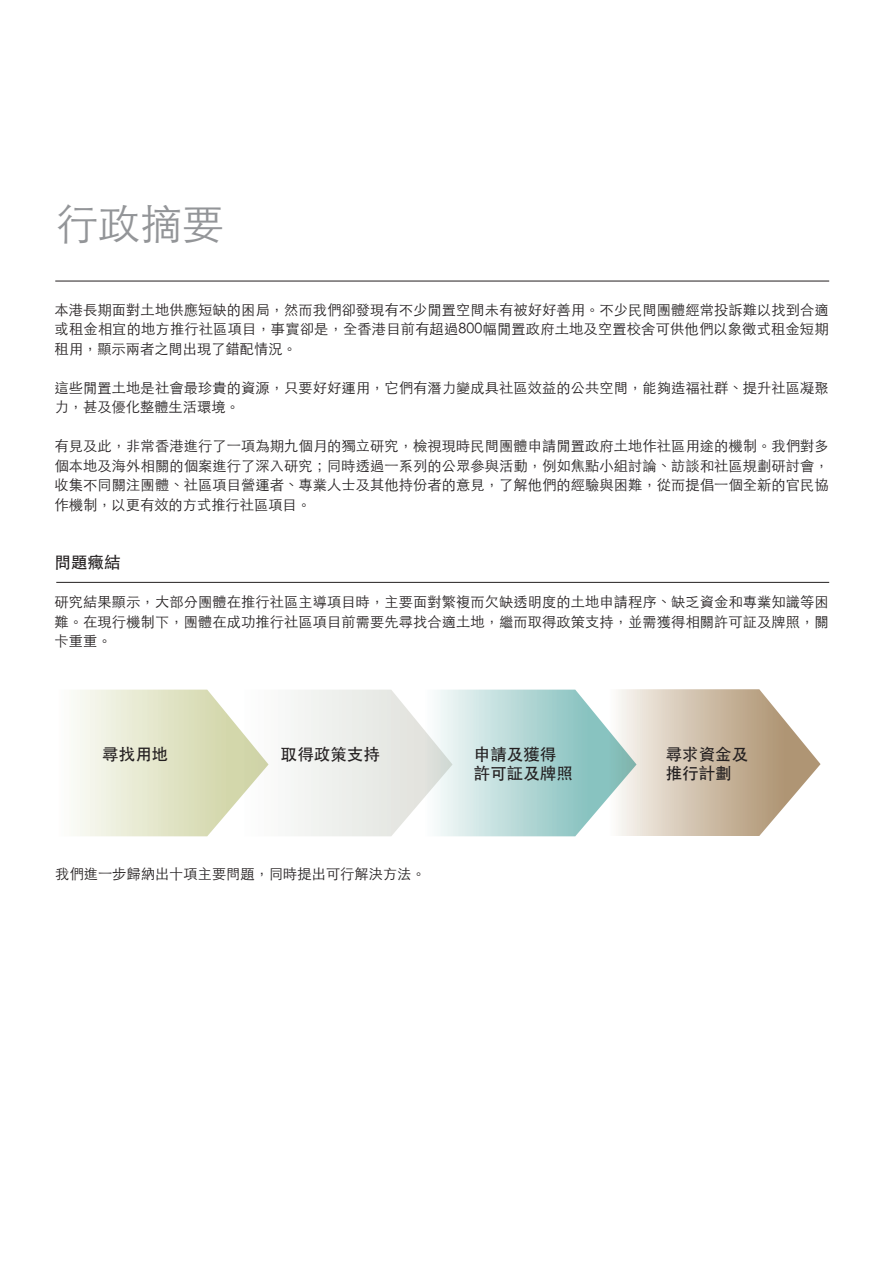
<style>
.page{position:relative;width:893px;height:1263px;background:#fff}
.page>*{position:absolute;margin:0;border:0;box-sizing:border-box;transform-origin:0 0}
.t1{font:300 42px "ST Heiti TC";color:#939598}
.t2{font:500 16.5px/19.5px "ST Heiti TC";color:#231f20}
.t3{font:300 14.25px/19.5px "ST Heiti TC";letter-spacing:.005em;color:#231f20;text-align:justify}
</style>
<div class="page">
<hr style="left:55px;top:281px;width:774px;height:1px;background:#231f20">
<svg style="left:75px;top:689px;width:745px;height:147px"></svg>
<hr style="left:56px;top:582px;width:773px;height:1px;background:#231f20">
<h1 class="t1" style="left:56px;top:188px;width:169px">行政摘要</h1>
<p class="t3" style="left:55px;top:298px;width:776px">本港長期面對土地供應短缺的困局，然而我們卻發現有不少閒置空間未有被好好善用。不少民間團體經常投訴難以找到合適或租金相宜的地方推行社區項目，事實卻是，全香港目前有超過800幅閒置政府土地及空置校舍可供他們以象徵式租金短期租用，顯示兩者之間出現了錯配情況。</p>
<p class="t3" style="left:55px;top:376px;width:776px">這些閒置土地是社會最珍貴的資源，只要好好運用，它們有潛力變成具社區效益的公共空間，能夠造福社群、提升社區凝聚力，甚及優化整體生活環境。</p>
<p class="t3" style="left:55px;top:435px;width:776px">有見及此，非常香港進行了一項為期九個月的獨立研究，檢視現時民間團體申請閒置政府土地作社區用途的機制。我們對多個本地及海外相關的個案進行了深入研究；同時透過一系列的公眾參與活動，例如焦點小組討論、訪談和社區規劃研討會，收集不同關注團體、社區項目營運者、專業人士及其他持份者的意見，了解他們的經驗與困難，從而提倡一個全新的官民協作機制，以更有效的方式推行社區項目。</p>
<p class="t2" style="left:55px;top:552px;width:67px">問題癥結</p>
<p class="t3" style="left:55px;top:591px;width:776px">研究結果顯示，大部分團體在推行社區主導項目時，主要面對繁複而欠缺透明度的土地申請程序、缺乏資金和專業知識等困難。在現行機制下，團體在成功推行社區項目前需要先尋找合適土地，繼而取得政策支持，並需獲得相關許可証及牌照，關卡重重。</p>
<p class="t2" style="left:102px;top:744px;width:67px">尋找用地</p>
<p class="t2" style="left:281px;top:744px;width:100px">取得政策支持</p>
<p class="t2" style="left:474px;top:744px;width:101px">申請及獲得許可証及牌照</p>
<p class="t2" style="left:666px;top:744px;width:84px">尋求資金及推行計劃</p>
<p class="t3" style="left:55px;top:862px;width:372px">我們進一步歸納出十項主要問題，同時提出可行解決方法。</p>
</div>
